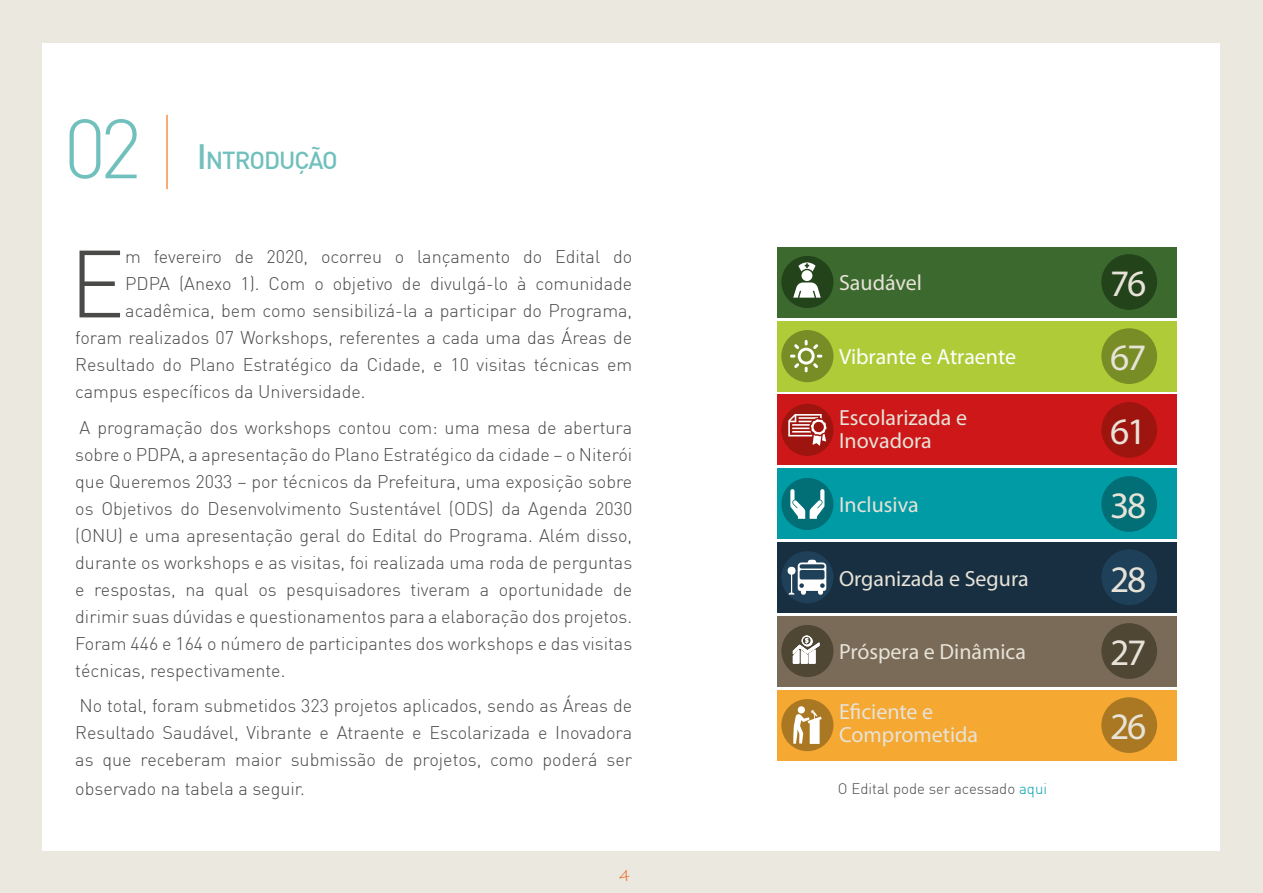
<style>
.page{position:relative;width:1263px;height:893px;background:#ebe8df}
.page>*{position:absolute;margin:0;border:0;box-sizing:border-box;transform-origin:0 0}
.t1{font:300 93.9px "DIN";color:#4a4a49}
.t2{font:300 82.5px "DIN";color:#70c0bd}
.t3{font:37.5px/73.8px "Myriad Pro";letter-spacing:-.06em;color:#e7e3d8;text-align:justify}
.t4{font:500 24.15px "DIN";letter-spacing:-.045em;color:#70c0bd}
.t5{font:21.9px/23.1px "Myriad Pro";color:#e7e3d8}
.t6{font:21.9px "Myriad Pro";letter-spacing:-.005em;color:#fff}
.t7{font:300 18px/27px "DIN";color:#4a4a49;text-align:justify}
.t8{font:300 15px "DIN";color:#4a4a49}
.t9{font:15px "Ink Free";color:#ec681f}
.s1{font-size:34.5px}
.s2{color:#00a1ae}
</style>
<div class="page">
<div style="left:43px;top:43px;width:1177px;height:807px;background:#fff"></div>
<div style="left:777px;top:542px;width:400px;height:71px;background:#182f42"></div>
<div style="left:781px;top:551px;width:52px;height:52px;background:#1f4059;border-radius:50%"></div>
<div style="left:777px;top:247px;width:400px;height:70px;background:#3c692e"></div>
<div style="left:781px;top:256px;width:52px;height:52px;background:#23431a;border-radius:50%"></div>
<svg style="left:788px;top:560px;width:38px;height:35px"></svg>
<div style="left:777px;top:394px;width:400px;height:71px;background:#ce1719"></div>
<div style="left:781px;top:404px;width:52px;height:52px;background:#9e150f;border-radius:50%"></div>
<div style="left:777px;top:616px;width:400px;height:70px;background:#7a6b58"></div>
<div style="left:781px;top:625px;width:52px;height:52px;background:#4f4634;border-radius:50%"></div>
<div style="left:777px;top:321px;width:400px;height:70px;background:#afcb38"></div>
<div style="left:781px;top:330px;width:52px;height:52px;background:#788d26;border-radius:50%"></div>
<div style="left:777px;top:469px;width:400px;height:70px;background:#019ba5"></div>
<div style="left:781px;top:478px;width:52px;height:52px;background:#026f76;border-radius:50%"></div>
<div style="left:777px;top:690px;width:400px;height:70px;background:#f5a832"></div>
<div style="left:781px;top:699px;width:52px;height:52px;background:#aa7823;border-radius:50%"></div>
<div style="left:801px;top:270px;width:11px;height:11px;background:#fff;border-radius:50%"></div>
<svg style="left:798px;top:262px;width:17px;height:10px"></svg>
<svg style="left:793px;top:282px;width:28px;height:16px"></svg>
<svg style="left:788px;top:414px;width:39px;height:32px"></svg>
<svg style="left:793px;top:635px;width:26px;height:28px"></svg>
<svg style="left:790px;top:340px;width:32px;height:32px"></svg>
<svg style="left:790px;top:489px;width:34px;height:30px"></svg>
<svg style="left:793px;top:706px;width:29px;height:38px"></svg>
<hr style="left:166px;top:115px;width:2px;height:74px;background:#f7904b">
<div style="left:1101px;top:254px;width:56px;height:56px;background:#23431a;border-radius:50%"></div>
<div style="left:1101px;top:328px;width:56px;height:56px;background:#788d26;border-radius:50%"></div>
<div style="left:1101px;top:402px;width:56px;height:56px;background:#9e150f;border-radius:50%"></div>
<div style="left:1101px;top:476px;width:56px;height:56px;background:#026f76;border-radius:50%"></div>
<div style="left:1101px;top:549px;width:56px;height:56px;background:#1f4059;border-radius:50%"></div>
<div style="left:1101px;top:623px;width:56px;height:56px;background:#4f4634;border-radius:50%"></div>
<div style="left:1101px;top:697px;width:56px;height:56px;background:#aa7823;border-radius:50%"></div>
<h2 class="t2" style="left:64px;top:98px;width:80px">02</h2>
<h3 class="t4" style="left:197px;top:145px;width:139px"><span class="s1">I</span>NTRODUÇÃO</h3>
<h1 class="t1" style="left:69px;top:226px;width:58px">E</h1>
<p class="t7" style="left:125px;top:243px;width:508px">m fevereiro de 2020, ocorreu o lançamento do Edital do</p>
<p class="t7" style="left:125px;top:270px;width:508px">PDPA (Anexo 1). Com o objetivo de divulgá-lo à comunidade</p>
<p class="t7" style="left:125px;top:297px;width:508px">acadêmica, bem como sensibilizá-la a participar do Programa,</p>
<p class="t7" style="left:75px;top:324px;width:558px">foram realizados 07 Workshops, referentes a cada uma das Áreas de</p>
<p class="t7" style="left:75px;top:351px;width:558px">Resultado do Plano Estratégico da Cidade, e 10 visitas técnicas em</p>
<p class="t7" style="left:75px;top:378px;width:292px">campus específicos da Universidade.</p>
<p class="t7" style="left:75px;top:414px;width:558px">A programação dos workshops contou com: uma mesa de abertura sobre o PDPA, a apresentação do Plano Estratégico da cidade – o Niterói que Queremos 2033 – por técnicos da Prefeitura, uma exposição sobre os Objetivos do Desenvolvimento Sustentável (ODS) da Agenda 2030 (ONU) e uma apresentação geral do Edital do Programa. Além disso, durante os workshops e as visitas, foi realizada uma roda de perguntas e respostas, na qual os pesquisadores tiveram a oportunidade de dirimir suas dúvidas e questionamentos para a elaboração dos projetos.<br>Foram 446 e 164 o número de participantes dos workshops e das visitas técnicas, respectivamente.</p>
<p class="t7" style="left:75px;top:692px;width:558px;line-height:27.5px">No total, foram submetidos 323 projetos aplicados, sendo as Áreas de Resultado Saudável, Vibrante e Atraente e Escolarizada e Inovadora as que receberam maior submissão de projetos, como poderá ser observado na tabela a seguir.</p>
<p class="t9" style="left:619px;top:866px;width:12px">4</p>
<p class="t5" style="left:839px;top:271px;width:84px">Saudável</p>
<p class="t6" style="left:839px;top:343px;width:179px">Vibrante e Atraente</p>
<p class="t5" style="left:839px;top:406px;width:130px">Escolarizada e<br>Inovadora</p>
<p class="t5" style="left:839px;top:493px;width:81px">Inclusiva</p>
<p class="t5" style="left:839px;top:566px;width:191px">Organizada e Segura</p>
<p class="t5" style="left:839px;top:640px;width:188px">Próspera e Dinâmica</p>
<p class="t5" style="left:839px;top:700px;width:141px">Eficiente e<br>Comprometida</p>
<p class="t8" style="left:838px;top:779px;width:211px">O Edital pode ser acessado <span class="s2">aqui</span></p>
<h3 class="t3" style="left:1110px;top:246px;width:38px">76<br>67<br>61<br>38<br>28<br>27<br>26</h3>
</div>
